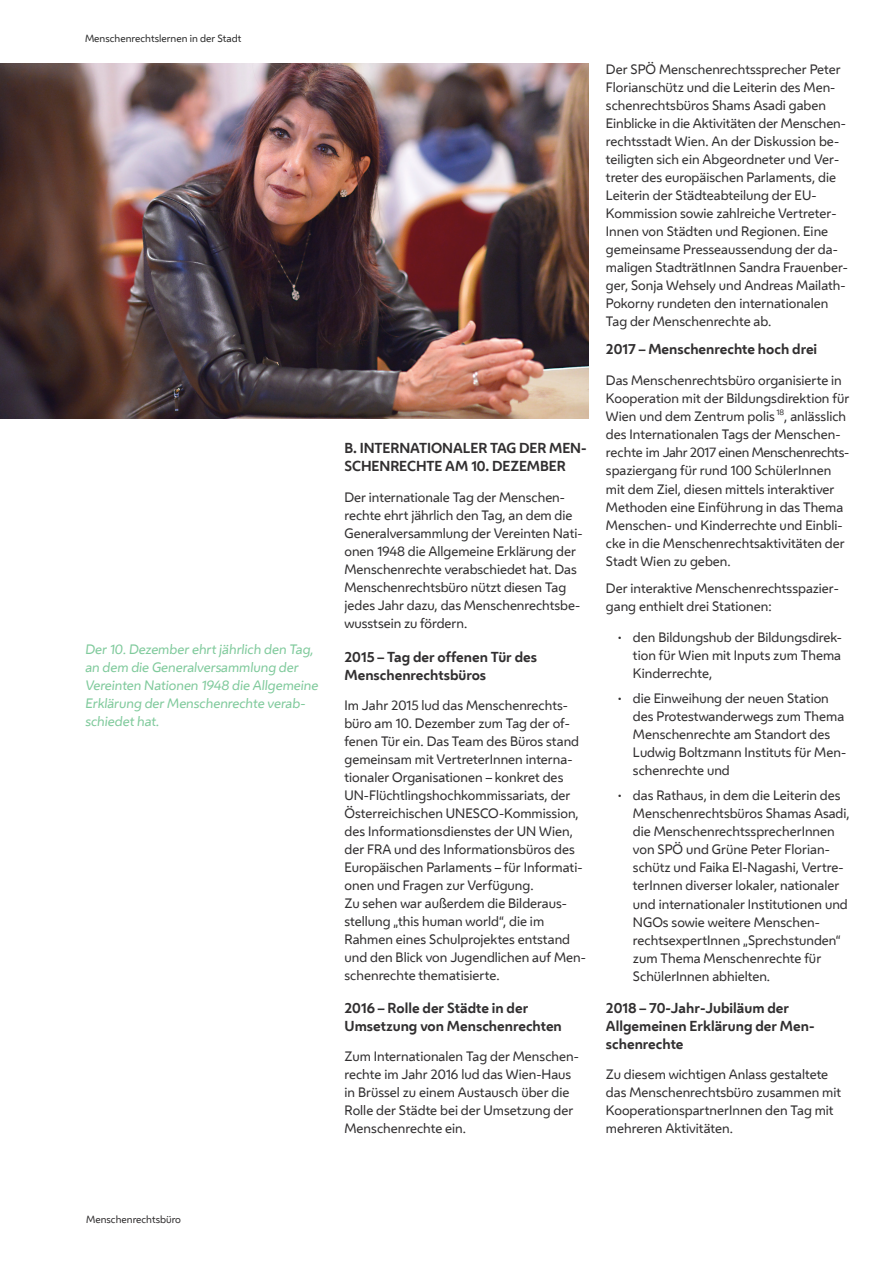
<style>
.page{position:relative;width:893px;height:1263px;background:#fff}
.page>*{position:absolute;margin:0;border:0;box-sizing:border-box;transform-origin:0 0}
.t1{font:700 13.5px/18px "Wiener Melange";color:#312f30}
.t2{font:12.75px/18px "Wiener Melange";color:#312f30}
.t3{font:12.75px/18px "Wiener Melange";color:#80ca9c}
.t4{font:9.75px "Wiener Melange";color:#2e2e2e}
.t5{font:9.75px "Wiener Melange";color:#312f30}
.t6{font:7.5px "Wiener Melange";color:#312f30}
</style>
<div class="page">
<img style="left:0;top:64px;width:588px;height:354px">
<p class="t4" style="left:85px;top:32px;width:158px">Menschenrechtslernen in der Stadt</p>
<p class="t3" style="left:85px;top:640px;width:236px">Der 10. Dezember ehrt jährlich den Tag, an dem die Generalversammlung der Vereinten Nationen 1948 die Allgemeine Erklärung der Menschenrechte verab&shy;schiedet hat.</p>
<h3 class="t1" style="left:344px;top:439px;width:244px">B. INTERNATIONALER TAG DER MEN-<br>SCHENRECHTE AM 10. DEZEMBER</h3>
<p class="t2" style="left:344px;top:489px;width:240px">Der internationale Tag der Menschen&shy;rechte ehrt jährlich den Tag, an dem die Generalversammlung der Vereinten Nati&shy;onen 1948 die Allgemeine Erklärung der Menschenrechte verabschiedet hat. Das Menschenrechtsbüro nützt diesen Tag jedes Jahr dazu, das Menschenrechtsbe&shy;wusstsein zu fördern.</p>
<h4 class="t1" style="left:344px;top:648px;width:194px">2015 – Tag der offenen Tür des<br>Menschenrechtsbüros</h4>
<p class="t2" style="left:344px;top:696px;width:243px">Im Jahr 2015 lud das Menschenrechts&shy;büro am 10. Dezember zum Tag der of&shy;fenen Tür ein. Das Team des Büros stand gemeinsam mit VertreterInnen interna&shy;tionaler Organisationen – konkret des UN-Flüchtlingshochkommissariats, der Österreichischen UNESCO-Kommission, des Informationsdienstes der UN Wien, der FRA und des Informationsbüros des Europäischen Parlaments – für Informati&shy;onen und Fragen zur Verfügung.<br>Zu sehen war außerdem die Bilderaus&shy;stellung „this human world“, die im Rahmen eines Schulprojektes entstand und den Blick von Jugendlichen auf Men&shy;schenrechte thematisierte.</p>
<h4 class="t1" style="left:344px;top:999px;width:219px">2016 – Rolle der Städte in der<br>Umsetzung von Menschenrechten</h4>
<p class="t2" style="left:344px;top:1047px;width:236px">Zum Internationalen Tag der Menschen&shy;rechte im Jahr 2016 lud das Wien-Haus in Brüssel zu einem Austausch über die Rolle der Städte bei der Umsetzung der Menschenrechte ein.</p>
<p class="t2" style="left:606px;top:60px;width:244px">Der SPÖ Menschenrechtssprecher Peter Florianschütz und die Leiterin des Men&shy;schenrechtsbüros Shams Asadi gaben Einblicke in die Aktivitäten der Menschen&shy;rechtsstadt Wien. An der Diskussion be&shy;teiligten sich ein Abgeordneter und Ver&shy;treter des europäischen Parlaments, die Leiterin der Städteabteilung der EU-Kommission sowie zahlreiche Vertreter-Innen von Städten und Regionen. Eine gemeinsame Presseaussendung der da&shy;maligen StadträtInnen Sandra Frauenber&shy;ger, Sonja Wehsely und Andreas Mailath-Pokorny rundeten den internationalen Tag der Menschenrechte ab.</p>
<h4 class="t1" style="left:606px;top:340px;width:213px">2017 – Menschenrechte hoch drei</h4>
<p class="t2" style="left:606px;top:372px;width:245px">Das Menschenrechtsbüro organisierte in<br>Kooperation mit der Bildungsdirektion für<br>Wien und dem Zentrum polis</p>
<p class="t6" style="left:777px;top:408px;width:9px">18</p>
<p class="t2" style="left:606px;top:408px;width:245px;text-indent:178px">, anlässlich des Internationalen Tags der Menschen&shy;rechte im Jahr 2017 einen Menschenrechts&shy;spaziergang für rund 100 SchülerInnen mit dem Ziel, diesen mittels interaktiver Methoden eine Einführung in das Thema Menschen- und Kinderrechte und Einbli&shy;cke in die Menschenrechtsaktivitäten der Stadt Wien zu geben.</p>
<p class="t2" style="left:606px;top:579px;width:235px">Der interaktive Menschenrechtsspazier&shy;gang enthielt drei Stationen:</p>
<p class="t2" style="left:633px;top:629px;width:211px;text-align:justify;text-indent:-17px">• den Bildungshub der Bildungsdirek&shy;tion für Wien mit Inputs zum Thema Kinderrechte,</p>
<p class="t2" style="left:633px;top:690px;width:215px;text-indent:-17px">• die Einweihung der neuen Station des Protestwanderwegs zum Thema<br>Menschenrechte am Standort des<br>Ludwig Boltzmann Instituts für Men&shy;schenrechte und</p>
<p class="t2" style="left:633px;top:787px;width:218px;text-indent:-17px">• das Rathaus, in dem die Leiterin des Menschenrechtsbüros Shamas Asadi, die MenschenrechtssprecherInnen von SPÖ und Grüne Peter Florian&shy;schütz und Faika El-Nagashi, Vertre&shy;terInnen diverser lokaler, nationaler und internationaler Institutionen und NGOs sowie weitere Menschen&shy;rechtsexpertInnen „Sprechstunden“ zum Thema Menschenrechte für SchülerInnen abhielten.</p>
<h4 class="t1" style="left:606px;top:999px;width:210px">2018 – 70-Jahr-Jubiläum der<br>Allgemeinen Erklärung der Men&shy;schenrechte</h4>
<p class="t2" style="left:606px;top:1066px;width:237px">Zu diesem wichtigen Anlass gestaltete das Menschenrechtsbüro zusammen mit KooperationspartnerInnen den Tag mit mehreren Aktivitäten.</p>
<p class="t5" style="left:86px;top:1213px;width:96px">Menschenrechtsbüro</p>
</div>
